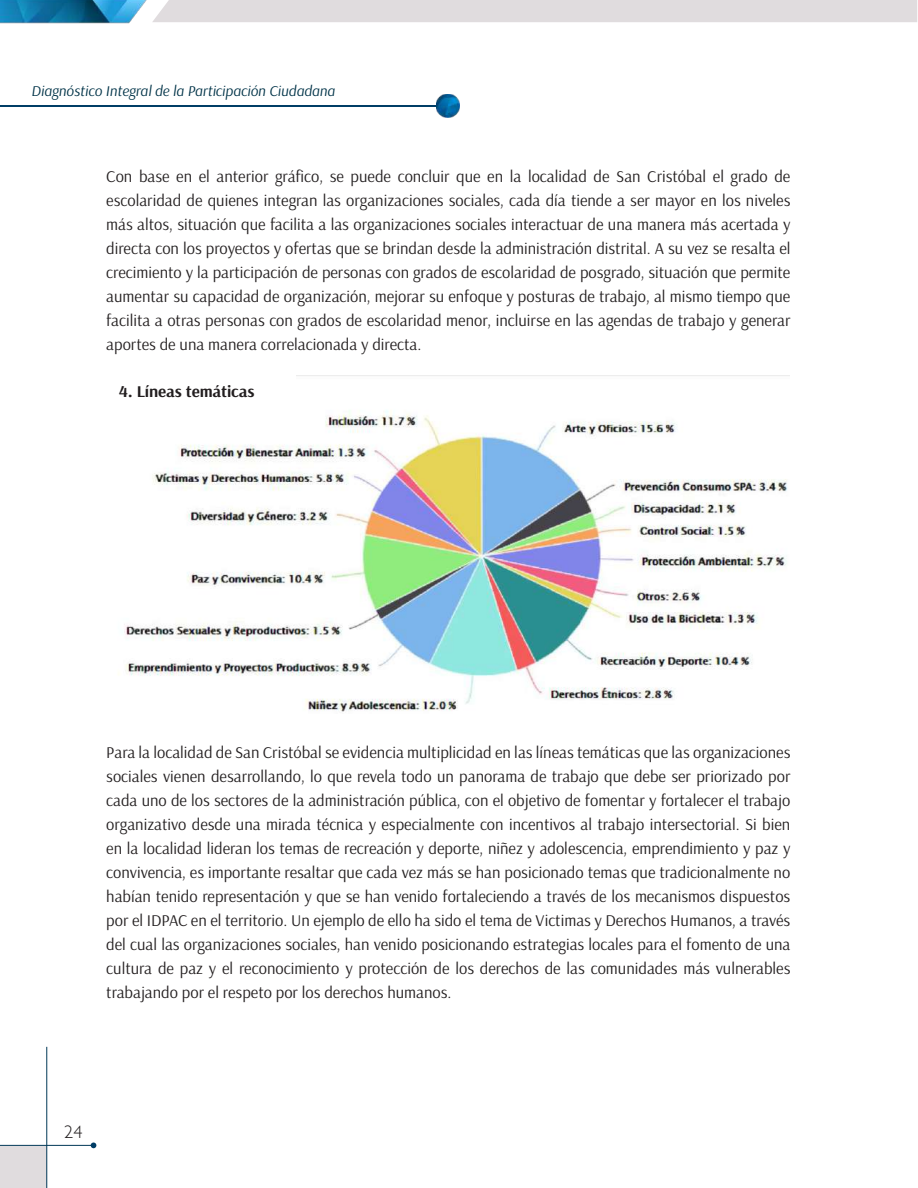
<style>
.page{position:relative;width:918px;height:1188px;background:#fff}
.page>*{position:absolute;margin:0;border:0;box-sizing:border-box;transform-origin:0 0}
.t1{font:300 18px "Humanist 521 BT";color:#231f20}
.t2{font:16.5px/24px "Arsenal";color:#231f20;text-align:justify}
.t3{font:700 16.5px "Arsenal";letter-spacing:-.01em;color:#231f20;scale:1.04 1}
.t4{font:italic 15px "Arsenal";color:#003348}
</style>
<div class="page">
<div style="left:0;top:1146px;width:46px;height:42px;background:#e0dcde"></div>
<hr style="left:0;top:1145px;width:94px;height:1px;background:#003857">
<svg style="left:91px;top:1143px;width:5px;height:5px"></svg>
<hr style="left:46px;top:1047px;width:1px;height:141px;background:#003857">
<hr style="left:0;top:105px;width:437px;height:1px;background:#003d66">
<img style="left:436px;top:94px;width:24px;height:24px">
<img style="left:0;top:0;width:147px;height:24px">
<div style="left:152px;top:0;width:765px;height:22px;background:#e0dcde"></div>
<img style="left:118px;top:410px;width:670px;height:302px">
<div style="left:77px;top:367px;width:219px;height:50px;background:#fff"></div>
<p class="t4" style="left:31px;top:82px;width:305px">Diagnóstico Integral de la Participación Ciudadana</p>
<p class="t2" style="left:106px;top:164px;width:686px">Con base en el anterior gráfico, se puede concluir que en la localidad de San Cristóbal el grado de escolaridad de quienes integran las organizaciones sociales, cada día tiende a ser mayor en los niveles más altos, situación que facilita a las organizaciones sociales interactuar de una manera más acertada y directa con los proyectos y ofertas que se brindan desde la administración distrital. A su vez se resalta el crecimiento y la participación de personas con grados de escolaridad de posgrado, situación que permite aumentar su capacidad de organización, mejorar su enfoque y posturas de trabajo, al mismo tiempo que facilita a otras personas con grados de escolaridad menor, incluirse en las agendas de trabajo y generar aportes de una manera correlacionada y directa.</p>
<p class="t3" style="left:119px;top:381px;width:132px">4. Líneas temáticas</p>
<p class="t2" style="left:106px;top:740px;width:686px">Para la localidad de San Cristóbal se evidencia multiplicidad en las líneas temáticas que las organizaciones sociales vienen desarrollando, lo que revela todo un panorama de trabajo que debe ser priorizado por cada uno de los sectores de la administración pública, con el objetivo de fomentar y fortalecer el trabajo organizativo desde una mirada técnica y especialmente con incentivos al trabajo intersectorial. Si bien en la localidad lideran los temas de recreación y deporte, niñez y adolescencia, emprendimiento y paz y convivencia, es importante resaltar que cada vez más se han posicionado temas que tradicionalmente no habían tenido representación y que se han venido fortaleciendo a través de los mecanismos dispuestos por el IDPAC en el territorio. Un ejemplo de ello ha sido el tema de Victimas y Derechos Humanos, a través del cual las organizaciones sociales, han venido posicionando estrategias locales para el fomento de una cultura de paz y el reconocimiento y protección de los derechos de las comunidades más vulnerables trabajando por el respeto por los derechos humanos.</p>
<p class="t1" style="left:64px;top:1121px;width:20px">24</p>
</div>
